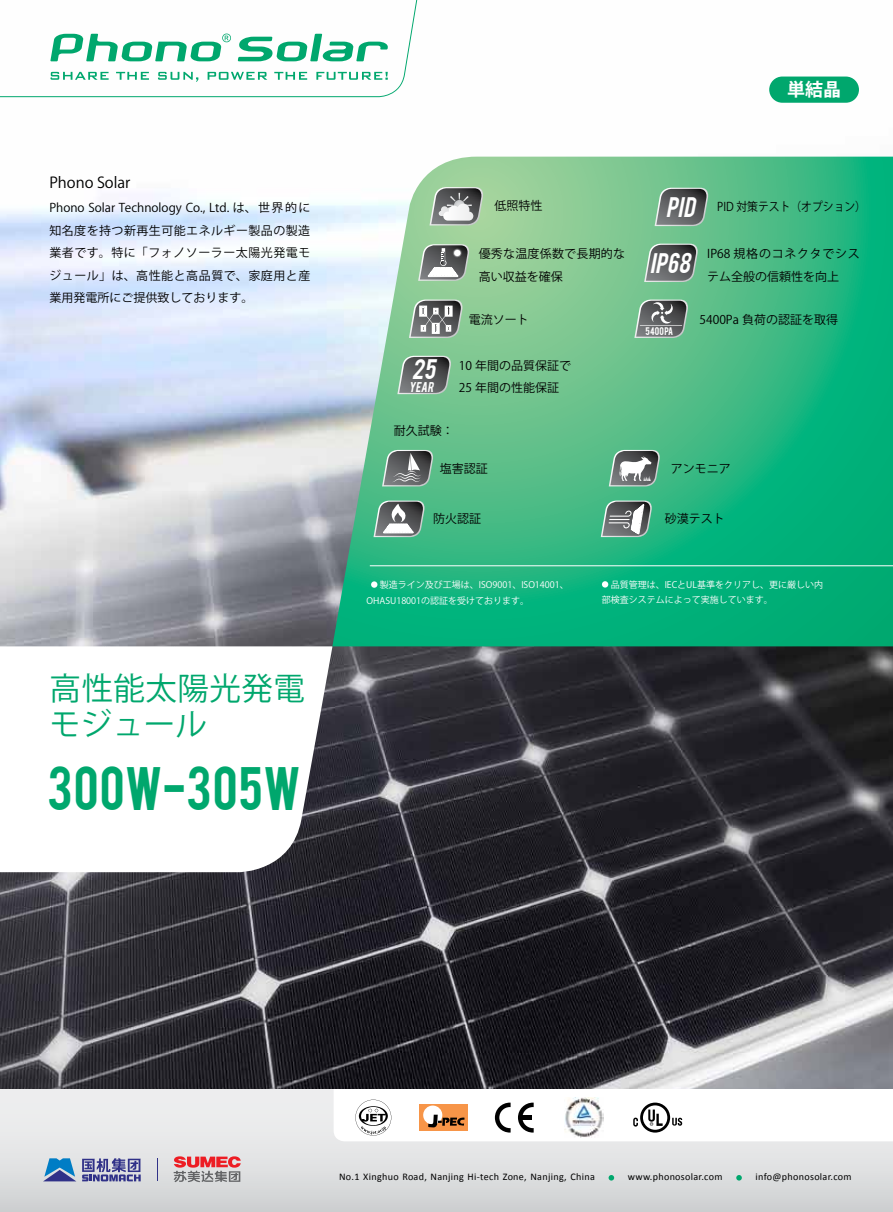
<style>
.page{position:relative;width:893px;height:1212px;background:#fff}
.page>*{position:absolute;margin:0;border:0;box-sizing:border-box;transform-origin:0 0}
.t1{font:48.15px "Bebas";letter-spacing:.02em;color:#00a76d}
.t2{font:31.5px/36px "Koz Go Pr 6 N";letter-spacing:.015em;color:#00a76d}
.t3{font:italic 22.2px "Bebas";color:#fff}
.t4{font:700 18px "Koz Go Pro";color:#fff}
.t5{font:15px "Koz Go Pr 6 N";color:#000}
.t6{font:12px/22.5px "Koz Go Pr 6 N";color:#000}
.t7{font:12px/22.5px "Koz Go Pr 6 N";letter-spacing:.02em;color:#000}
.t8{font:12px "Koz Go Pr 6 N";color:#000;scale:.9 1}
.t9{font:italic 11.1px "Bebas";color:#fff}
.t10{font:10.2px "Calibri";letter-spacing:.03em;color:#000}
.t11{font:9px/15.8px "Koz Go Pr 6 N";color:#fff}
.t12{font:8.7px "Bebas";letter-spacing:.02em;color:#fff}
</style>
<div class="page">
<img style="left:0;top:76px;width:893px;height:1014px">
<svg style="left:0;top:646px;width:332px;height:226px"></svg>
<svg style="left:332px;top:157px;width:561px;height:489px;background:#4cbe8e"></svg>
<div style="left:371px;top:581px;width:6px;height:7px;background:#fff;border-radius:50%"></div>
<svg style="left:397px;top:356px;width:55px;height:38px;background:#69756f"></svg>
<svg style="left:655px;top:188px;width:55px;height:38px;background:#68756f"></svg>
<svg style="left:409px;top:300px;width:55px;height:38px;background:#89938c"></svg>
<svg style="left:634px;top:300px;width:55px;height:38px;background:#74817a"></svg>
<hr style="left:370px;top:565px;width:523px;height:1px;background:#fff">
<svg style="left:644px;top:244px;width:55px;height:38px;background:#68756f"></svg>
<svg style="left:429px;top:187px;width:56px;height:38px"></svg>
<svg style="left:418px;top:244px;width:53px;height:37px"></svg>
<svg style="left:373px;top:501px;width:53px;height:36px"></svg>
<svg style="left:382px;top:450px;width:53px;height:36px;background:#72827b"></svg>
<svg style="left:609px;top:450px;width:52px;height:36px"></svg>
<svg style="left:601px;top:501px;width:52px;height:36px;background:#7d908a"></svg>
<div style="left:602px;top:581px;width:6px;height:7px;background:#fff;border-radius:50%"></div>
<div style="left:0;top:1090px;width:893px;height:122px;background:linear-gradient(to bottom,#f3f3f4,#d2d4d5)"></div>
<svg style="left:609px;top:1175px;width:5px;height:5px"></svg>
<svg style="left:736px;top:1175px;width:6px;height:5px"></svg>
<svg style="left:43px;top:1158px;width:33px;height:23px"></svg>
<svg style="left:82px;top:1158px;width:59px;height:23px"></svg>
<svg style="left:157px;top:1158px;width:1px;height:23px"></svg>
<svg style="left:174px;top:1156px;width:67px;height:26px;background:#c88d90"></svg>
<svg style="left:0;top:0;width:448px;height:97px"></svg>
<svg style="left:238px;top:34px;width:150px;height:27px"></svg>
<svg style="left:50px;top:34px;width:181px;height:27px"></svg>
<svg style="left:50px;top:72px;width:338px;height:10px"></svg>
<div style="left:769px;top:77px;width:90px;height:26px;background:#00a76d;border-radius:13px"></div>
<svg style="left:334px;top:1090px;width:559px;height:51px"></svg>
<p class="t5" style="left:49px;top:174px;width:83px">Phono Solar</p>
<p class="t6" style="left:49px;top:197px;width:263px;text-align:justify">Phono Solar Technology Co., Ltd. は、世界的に知名度を持つ新再生可能エネルギー製品の製造業者です。特に「フォノソーラー太陽光発電モジュール」は、高性能と高品質で、家庭用と産業用発電所にご提供致しております。</p>
<h2 class="t2" style="left:49px;top:671px;width:257px">高性能太陽光発電モジュール</h2>
<h1 class="t1" style="left:47px;top:753px;width:255px">300W-305W</h1>
<h3 class="t4" style="left:787px;top:78px;width:55px">単結晶</h3>
<p class="t6" style="left:494px;top:195px;width:49px">低照特性</p>
<p class="t7" style="left:479px;top:243px;width:148px">優秀な温度係数で長期的な高い収益を確保</p>
<h3 class="t3" style="left:666px;top:191px;width:36px">PID</h3>
<p class="t8" style="left:717px;top:200px;width:167px">PID 対策テスト（オプション）</p>
<h3 class="t3" style="left:650px;top:247px;width:47px">IP68</h3>
<p class="t6" style="left:707px;top:243px;width:154px">IP68 規格のコネクタでシステム全般の信頼性を向上</p>
<h3 class="t3" style="left:412px;top:353px;width:30px">25</h3>
<p class="t9" style="left:409px;top:379px;width:29px">YEAR</p>
<p class="t6" style="left:469px;top:309px;width:61px">電流ソート</p>
<p class="t6" style="left:699px;top:309px;width:140px">5400Pa 負荷の認証を取得</p>
<p class="t12" style="left:646px;top:325px;width:29px">5400PA</p>
<p class="t6" style="left:459px;top:354px;width:114px">10 年間の品質保証で<br>25 年間の性能保証</p>
<p class="t6" style="left:394px;top:420px;width:61px">耐久試験：</p>
<p class="t6" style="left:440px;top:457px;width:49px">塩害認証</p>
<p class="t6" style="left:433px;top:508px;width:49px">防火認証</p>
<p class="t11" style="left:367px;top:577px;width:204px;text-indent:13px">製造ライン及び工場は、ISO9001、ISO14001、<br>OHASU18001の認証を受けております。</p>
<p class="t6" style="left:671px;top:457px;width:61px">アンモニア</p>
<p class="t6" style="left:665px;top:508px;width:61px">砂漠テスト</p>
<p class="t11" style="left:602px;top:577px;width:223px;text-indent:9px">品質管理は、IECとUL基準をクリアし、更に厳しい内部検査システムによって実施しています。</p>
<p class="t10" style="left:339px;top:1170px;width:257px">No.1 Xinghuo Road, Nanjing Hi-tech Zone, Nanjing, China</p>
<p class="t10" style="left:628px;top:1170px;width:96px">www.phonosolar.com</p>
<p class="t10" style="left:755px;top:1170px;width:98px">info@phonosolar.com</p>
</div>
